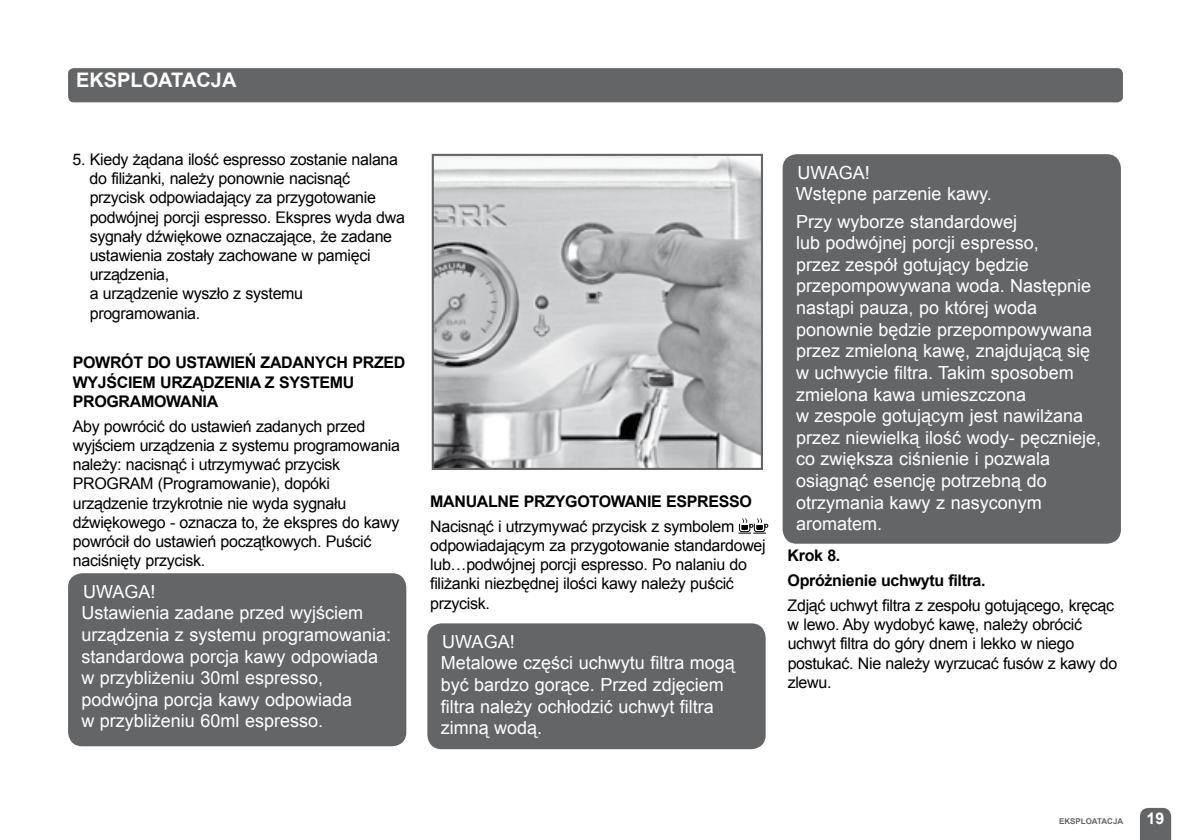
<style>
.page{position:relative;width:1191px;height:840px;background:#fff}
.page>*{position:absolute;margin:0;border:0;box-sizing:border-box;transform-origin:0 0}
.t1{font:700 20px "Arial";color:#fff}
.t2{font:18px/21.6px "Arial";color:#fff}
.t3{font:16px/19.2px "Arial";letter-spacing:-.02em;color:#000}
.t4{font:700 16px/19.2px "Arial";letter-spacing:-.02em;color:#000}
.t5{font:700 16px "Arial";color:#fff}
.t6{font:700 8px "Arial";color:#646567}
</style>
<div class="page">
<svg style="left:1140px;top:807px;width:31px;height:32px"></svg>
<div style="left:68px;top:68px;width:1055px;height:34px;background:#646567;border-radius:6px"></div>
<svg style="left:738px;top:517px;width:30px;height:16px"></svg>
<div style="left:68px;top:573px;width:338px;height:172px;background:#646567;border-radius:14px"></div>
<div style="left:782px;top:154px;width:339px;height:389px;background:#646567;border-radius:14px"></div>
<div style="left:427px;top:623px;width:338px;height:125px;background:#646567;border-radius:14px"></div>
<img style="left:435px;top:157px;width:325px;height:309px">
<div style="left:432px;top:154px;width:331px;height:315px;border:2px solid #646567"></div>
<p class="t1" style="left:76px;top:66px;width:162px">EKSPLOATACJA</p>
<p class="t3" style="left:90px;top:150px;width:317px;text-indent:-17px">5. Kiedy żądana ilość espresso zostanie nalana do filiżanki, należy ponownie nacisnąć przycisk odpowiadający za przygotowanie podwójnej porcji espresso. Ekspres wyda dwa sygnały dźwiękowe oznaczające, że zadane ustawienia zostały zachowane w pamięci urządzenia,<br>a urządzenie wyszło z systemu programowania.</p>
<p class="t4" style="left:73px;top:353px;width:334px">POWRÓT DO USTAWIEŃ ZADANYCH PRZED<br>WYJŚCIEM URZĄDZENIA Z SYSTEMU<br>PROGRAMOWANIA</p>
<p class="t3" style="left:73px;top:416px;width:329px">Aby powrócić do ustawień zadanych przed wyjściem urządzenia z systemu programowania należy: nacisnąć i utrzymywać przycisk PROGRAM (Programowanie), dopóki urządzenie trzykrotnie nie wyda sygnału dźwiękowego - oznacza to, że ekspres do kawy powrócił do ustawień początkowych. Puścić naciśnięty przycisk.</p>
<p class="t2" style="left:83px;top:580px;width:44px">Uwaga</p>
<p class="t2" style="left:81px;top:580px;width:311px;text-indent:69px">!<br>Ustawienia zadane przed wyjściem urządzenia z systemu programowania: standardowa porcja kawy odpowiada w przybliżeniu 30ml espresso, podwójna porcja kawy odpowiada<br>w przybliżeniu 60ml espresso.</p>
<p class="t4" style="left:430px;top:492px;width:323px">MANUALNE PRZYGOTOWANIE ESPRESSO</p>
<p class="t3" style="left:430px;top:516px;width:337px">Nacisnąć i utrzymywać przycisk z symbolem odpowiadającym za przygotowanie standardowej lub…podwójnej porcji espresso. Po nalaniu do filiżanki niezbędnej ilości kawy należy puścić przycisk.</p>
<p class="t2" style="left:442px;top:630px;width:43px">Uwaga</p>
<p class="t2" style="left:441px;top:630px;width:296px;text-indent:69px">!<br>Metalowe części uchwytu filtra mogą być bardzo gorące. Przed zdjęciem filtra należy ochłodzić uchwyt filtra zimną wodą.</p>
<p class="t2" style="left:797px;top:162px;width:43px">Uwaga</p>
<p class="t2" style="left:796px;top:162px;width:197px;text-indent:69px">!<br>Wstępne parzenie kawy.</p>
<p class="t2" style="left:796px;top:210px;width:307px">Przy wyborze standardowej<br>lub podwójnej porcji espresso,<br>przez zespół gotujący będzie przepompowywana woda. Następnie nastąpi pauza, po której woda ponownie będzie przepompowywana przez zmieloną kawę, znajdującą się w uchwycie filtra. Takim sposobem zmielona kawa umieszczona<br>w zespole gotującym jest nawilżana przez niewielką ilość wody- pęcznieje, co zwiększa ciśnienie i pozwala osiągnąć esencję potrzebną do otrzymania kawy z nasyconym aromatem.</p>
<p class="t4" style="left:787px;top:543px;width:199px;line-height:24.8px">Krok 8.<br>Opróżnienie uchwytu filtra.</p>
<p class="t3" style="left:787px;top:595px;width:331px">Zdjąć uchwyt filtra z zespołu gotującego, kręcąc w lewo. Aby wydobyć kawę, należy obrócić uchwyt filtra do góry dnem i lekko w niego postukać. Nie należy wyrzucać fusów z kawy do zlewu.</p>
<p class="t6" style="left:1059px;top:815px;width:66px">EKSPLOATACJA</p>
<p class="t5" style="left:1146px;top:807px;width:19px">19</p>
</div>
